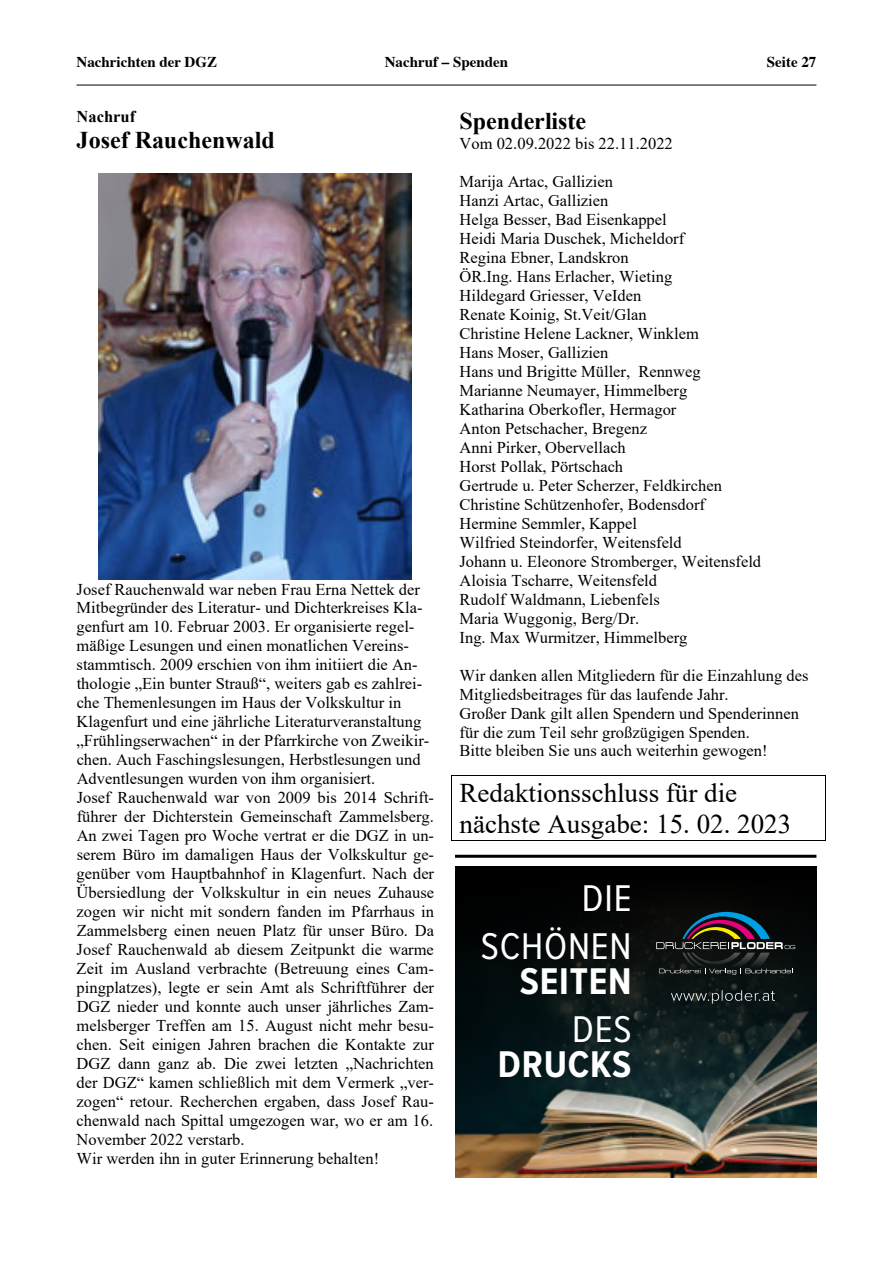
<style>
.page{position:relative;width:893px;height:1263px;background:#fff}
.page>*{position:absolute;margin:0;border:0;box-sizing:border-box;transform-origin:0 0}
.t1{font:38.55px/48.3px "Proxima Nova Cond";letter-spacing:.02em;color:#fff;text-align:right}
.t2{font:700 38.55px "Proxima Nova Cond";letter-spacing:.02em;color:#fff}
.t3{font:27px/31px "Times New Roman";color:#000}
.t4{font:700 24px "Times New Roman";color:#000}
.t5{font:16.5px/18.9px "Times New Roman";color:#000}
.t6{font:700 16.5px "Times New Roman";color:#000}
.t7{font:700 15px "Times New Roman";color:#000}
.t8{font:700 15px "Times";color:#000}
</style>
<div class="page">
<hr style="left:77px;top:85px;width:739px;height:1px;background:#000">
<hr style="left:451px;top:775px;width:374px;height:1px;background:#000">
<hr style="left:451px;top:775px;width:1px;height:33px;background:#000">
<hr style="left:825px;top:775px;width:1px;height:33px;background:#000">
<hr style="left:451px;top:840px;width:374px;height:1px;background:#000">
<hr style="left:451px;top:808px;width:1px;height:32px;background:#000">
<hr style="left:825px;top:808px;width:1px;height:32px;background:#000">
<img style="left:99px;top:173px;width:312px;height:406px">
<img style="left:455px;top:1114px;width:361px;height:64px">
<svg style="left:455px;top:866px;width:361px;height:248px;background:#131c1c"></svg>
<svg style="left:671px;top:990px;width:104px;height:13px"></svg>
<svg style="left:656px;top:912px;width:139px;height:68px;background:#24282a"></svg>
<hr style="left:455px;top:855px;width:361px;height:3px;background:#000">
<p class="t8" style="left:385px;top:47px;width:125px">Nachruf – Spenden</p>
<p class="t7" style="left:761px;top:51px;width:51px">Seite 27</p>
<p class="t8" style="left:767px;top:47px;width:51px">Seite 27</p>
<p class="t7" style="left:77px;top:51px;width:143px">Nachrichten der DGZ</p>
<p class="t7" style="left:376px;top:51px;width:125px">Nachruf – Spenden</p>
<p class="t6" style="left:77px;top:104px;width:60px">Nachruf</p>
<h3 class="t4" style="left:77px;top:122px;width:200px">Josef Rauchenwald</h3>
<p class="t5" style="left:77px;top:579px;width:359px">Josef Rauchenwald war neben Frau Erna Nettek der Mitbegründer des Literatur- und Dichterkreises Kla&shy;genfurt am 10. Februar 2003. Er organisierte regel&shy;mäßige Lesungen und einen monatlichen Vereins&shy;stammtisch. 2009 erschien von ihm initiiert die An&shy;thologie „Ein bunter Strauß“, weiters gab es zahlrei&shy;che Themenlesungen im Haus der Volkskultur in Klagenfurt und eine jährliche Literaturveranstaltung „Frühlingserwachen“ in der Pfarrkirche von Zweikir&shy;chen. Auch Faschingslesungen, Herbstlesungen und Adventlesungen wurden von ihm organisiert.<br>Josef Rauchenwald war von 2009 bis 2014 Schrift&shy;führer der Dichterstein Gemeinschaft Zammelsberg.<br>An zwei Tagen pro Woche vertrat er die DGZ in un&shy;serem Büro im damaligen Haus der Volkskultur ge&shy;genüber vom Hauptbahnhof in Klagenfurt. Nach der Übersiedlung der Volkskultur in ein neues Zuhause zogen wir nicht mit sondern fanden im Pfarrhaus in Zammelsberg einen neuen Platz für unser Büro. Da Josef Rauchenwald ab diesem Zeitpunkt die warme Zeit im Ausland verbrachte (Betreuung eines Cam&shy;pingplatzes), legte er sein Amt als Schriftführer der DGZ nieder und konnte auch unser jährliches Zam&shy;melsberger Treffen am 15. August nicht mehr besu&shy;chen. Seit einigen Jahren brachen die Kontakte zur DGZ dann ganz ab. Die zwei letzten „Nachrichten der DGZ“ kamen schließlich mit dem Vermerk „ver&shy;zogen“ retour. Recherchen ergaben, dass Josef Rau&shy;chenwald nach Spittal umgezogen war, wo er am 16.<br>November 2022 verstarb.<br>Wir werden ihn in guter Erinnerung behalten!</p>
<h3 class="t4" style="left:460px;top:103px;width:128px">Spenderliste</h3>
<p class="t5" style="left:460px;top:134px;width:215px">Vom 02.09.2022 bis 22.11.2022</p>
<p class="t5" style="left:460px;top:172px;width:303px">Marija Artac, Gallizien<br>Hanzi Artac, Gallizien<br>Helga Besser, Bad Eisenkappel<br>Heidi Maria Duschek, Micheldorf<br>Regina Ebner, Landskron<br>ÖR.Ing. Hans Erlacher, Wieting<br>Hildegard Griesser, VeIden<br>Renate Koinig, St.Veit/Glan<br>Christine Helene Lackner, Winklem<br>Hans Moser, Gallizien<br>Hans und Brigitte Müller, Rennweg<br>Marianne Neumayer, Himmelberg<br>Katharina Oberkofler, Hermagor<br>Anton Petschacher, Bregenz<br>Anni Pirker, Obervellach<br>Horst Pollak, Pörtschach<br>Gertrude u. Peter Scherzer, Feldkirchen<br>Christine Schützenhofer, Bodensdorf<br>Hermine Semmler, Kappel<br>Wilfried Steindorfer, Weitensfeld<br>Johann u. Eleonore Stromberger, Weitensfeld<br>Aloisia Tscharre, Weitensfeld<br>Rudolf Waldmann, Liebenfels<br>Maria Wuggonig, Berg/Dr.<br>Ing. Max Wurmitzer, Himmelberg</p>
<p class="t5" style="left:460px;top:665px;width:350px">Wir danken allen Mitgliedern für die Einzahlung des Mitgliedsbeitrages für das laufende Jahr.<br>Großer Dank gilt allen Spendern und Spenderinnen für die zum Teil sehr großzügigen Spenden.<br>Bitte bleiben Sie uns auch weiterhin gewogen!</p>
<h2 class="t3" style="left:460px;top:777px;width:333px">Redaktionsschluss für die nächste Ausgabe: 15. 02. 2023</h2>
<h1 class="t1" style="left:481px;top:872px;width:152px">DIE<br>SCHÖNEN</h1>
<h1 class="t2" style="left:520px;top:952px;width:113px">SEITEN</h1>
<h1 class="t1" style="left:572px;top:1003px;width:61px">DES</h1>
<h1 class="t2" style="left:498px;top:1035px;width:135px">DRUCKS</h1>
</div>
